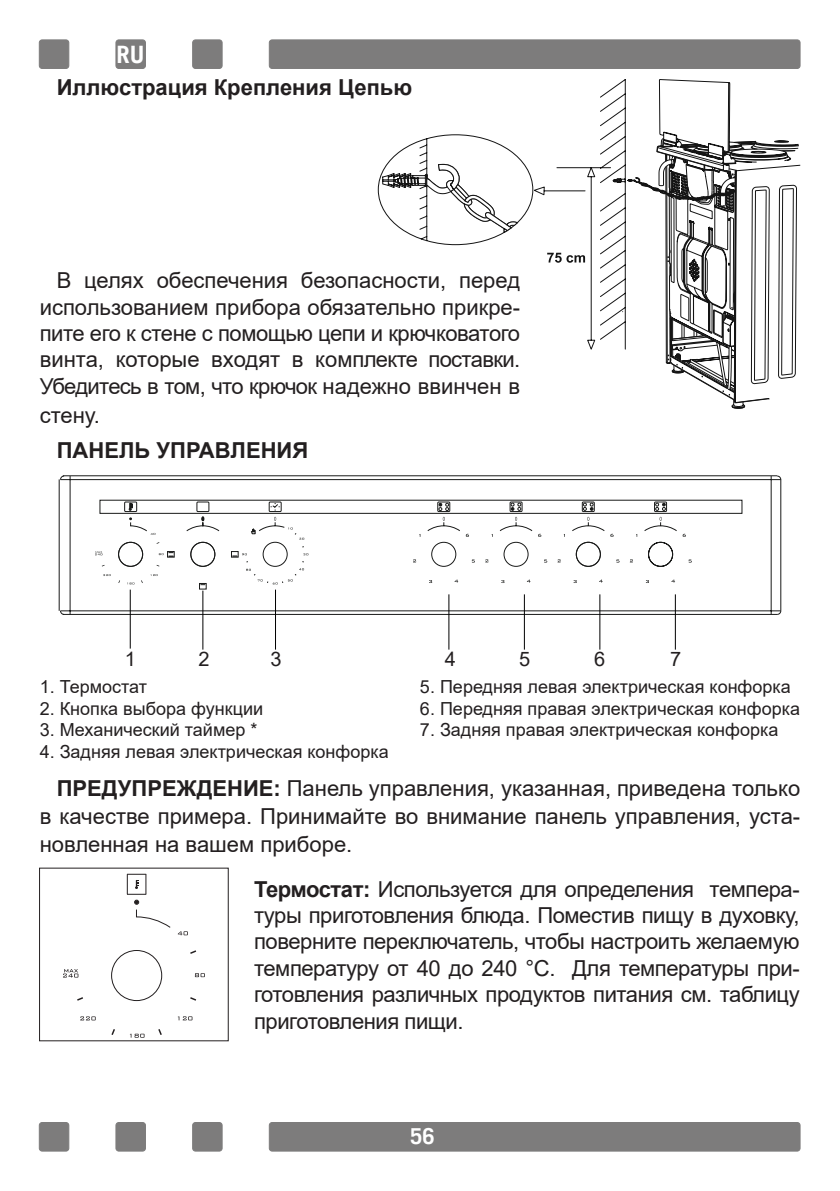
<style>
.page{position:relative;width:840px;height:1191px;background:#fff}
.page>*{position:absolute;margin:0;border:0;box-sizing:border-box;transform-origin:0 0}
.t1{font:700 24px "Trade Gothic";color:#fff}
.t2{font:22px/26.4px "Arial";letter-spacing:-.02em;color:#231f20;text-align:justify}
.t3{font:700 22px "Arial";color:#231f20}
.t4{font:700 22px "Trade Gothic";color:#fff}
.t5{font:20px "Arial";color:#231f20}
.t6{font:18px "Arial";color:#231f20}
.s1{font-weight:700}
</style>
<div class="page">
<div style="left:269px;top:40px;width:530px;height:28px;background:#7d7c7c;border-radius:3px"></div>
<div style="left:269px;top:40px;width:530px;height:29px;border:1px solid #7d7c7c;border-radius:3px"></div>
<div style="left:39px;top:40px;width:30px;height:28px;background:#7d7c7c;border-radius:3px"></div>
<div style="left:39px;top:40px;width:30px;height:29px;border:1px solid #7d7c7c;border-radius:3px"></div>
<div style="left:192px;top:40px;width:30px;height:28px;background:#7d7c7c;border-radius:3px"></div>
<div style="left:192px;top:40px;width:30px;height:29px;border:1px solid #7d7c7c;border-radius:3px"></div>
<div style="left:116px;top:40px;width:29px;height:28px;background:#7d7c7c;border-radius:3px"></div>
<div style="left:116px;top:40px;width:30px;height:29px;border:1px solid #7d7c7c;border-radius:3px"></div>
<div style="left:269px;top:1122px;width:530px;height:29px;background:#7d7c7c;border-radius:3px"></div>
<div style="left:269px;top:1122px;width:530px;height:29px;border:1px solid #7d7c7c;border-radius:3px"></div>
<div style="left:39px;top:1122px;width:30px;height:29px;background:#7d7c7c;border-radius:3px"></div>
<div style="left:39px;top:1122px;width:30px;height:29px;border:1px solid #7d7c7c;border-radius:3px"></div>
<div style="left:192px;top:1122px;width:30px;height:29px;background:#7d7c7c;border-radius:3px"></div>
<div style="left:192px;top:1122px;width:30px;height:29px;border:1px solid #7d7c7c;border-radius:3px"></div>
<div style="left:116px;top:1122px;width:29px;height:29px;background:#7d7c7c;border-radius:3px"></div>
<div style="left:116px;top:1122px;width:30px;height:29px;border:1px solid #7d7c7c;border-radius:3px"></div>
<svg style="left:378px;top:79px;width:422px;height:329px"></svg>
<hr style="left:59px;top:479px;width:1px;height:132px;background:#191a19">
<svg style="left:60px;top:475px;width:721px;height:140px"></svg>
<hr style="left:130px;top:589px;width:1px;height:59px;background:#000">
<hr style="left:202px;top:590px;width:1px;height:59px;background:#000">
<hr style="left:275px;top:589px;width:1px;height:60px;background:#000">
<hr style="left:448px;top:594px;width:1px;height:55px;background:#000">
<hr style="left:523px;top:594px;width:1px;height:55px;background:#000">
<hr style="left:599px;top:594px;width:1px;height:55px;background:#000">
<hr style="left:674px;top:594px;width:1px;height:55px;background:#000">
<div style="left:111px;top:950px;width:51px;height:51px;border:1px solid #231f20;border-radius:50%"></div>
<svg style="left:178px;top:931px;width:10px;height:4px"></svg>
<svg style="left:190px;top:950px;width:6px;height:4px"></svg>
<svg style="left:195px;top:973px;width:10px;height:4px"></svg>
<svg style="left:190px;top:997px;width:6px;height:3px"></svg>
<svg style="left:178px;top:1016px;width:14px;height:4px"></svg>
<svg style="left:158px;top:1029px;width:4px;height:6px"></svg>
<svg style="left:111px;top:1029px;width:4px;height:6px"></svg>
<svg style="left:130px;top:1033px;width:14px;height:4px"></svg>
<svg style="left:80px;top:1016px;width:16px;height:4px"></svg>
<svg style="left:77px;top:997px;width:6px;height:3px"></svg>
<svg style="left:63px;top:969px;width:15px;height:8px"></svg>
<svg style="left:134px;top:900px;width:37px;height:28px"></svg>
<svg style="left:127px;top:873px;width:19px;height:21px"></svg>
<p class="t1" style="left:116px;top:45px;width:30px">RU</p>
<p class="t3" style="left:57px;top:72px;width:357px">Иллюстрация Крепления Цепью</p>
<p class="t2" style="left:40px;top:267px;width:481px;text-indent:17px">В целях обеспечения безопасности, перед использованием прибора обязательно прикре&shy;пите его к стене с помощью цепи и крючковатого винта, которые входят в комплекте поставки.<br>Убедитесь в том, что крючок надежно ввинчен в</p>
<p class="t2" style="left:40px;top:401px;width:62px">стену.</p>
<p class="t3" style="left:57px;top:435px;width:253px">ПАНЕЛЬ УПРАBЛEHИЯ</p>
<p class="t5" style="left:125px;top:645px;width:13px">1</p>
<p class="t5" style="left:198px;top:645px;width:13px">2</p>
<p class="t5" style="left:270px;top:645px;width:13px">3</p>
<p class="t5" style="left:444px;top:648px;width:13px">4</p>
<p class="t5" style="left:519px;top:645px;width:13px">5</p>
<p class="t5" style="left:593px;top:645px;width:13px">6</p>
<p class="t5" style="left:669px;top:645px;width:13px">7</p>
<p class="t6" style="left:40px;top:674px;width:109px">1. Термостат</p>
<p class="t6" style="left:40px;top:696px;width:225px">2. Кнопка выбора функции</p>
<p class="t6" style="left:40px;top:717px;width:219px">3. Механический таймер *</p>
<p class="t6" style="left:40px;top:739px;width:350px">4. Задняя левая электрическая конфорка</p>
<p class="t6" style="left:420px;top:674px;width:372px">5. Передняя левая электрическая конфорка</p>
<p class="t6" style="left:420px;top:696px;width:381px">6. Передняя правая электрическая конфорка</p>
<p class="t6" style="left:420px;top:717px;width:359px">7. Задняя правая электрическая конфорка</p>
<p class="t2" style="left:40px;top:774px;width:761px;line-height:28px;text-indent:17px"><span class="s1">ПРЕДУПРЕЖДЕНИЕ:</span> Панель управления, указанная, приведена только в качестве примера. Принимайте во внимание панель управления, уста&shy;новленная на вашем приборе.</p>
<p class="t2" style="left:254px;top:875px;width:547px"><span class="s1">Термостат:</span> Используется для определения темпера&shy;туры приготовления блюда. Поместив пищу в духовку, поверните переключатель, чтобы настроить желаемую температуру от 40 до 240 °C. Для температуры при&shy;готовления различных продуктов питания см. таблицу приготовления пищи.</p>
<p class="t4" style="left:410px;top:1127px;width:26px">56</p>
</div>
